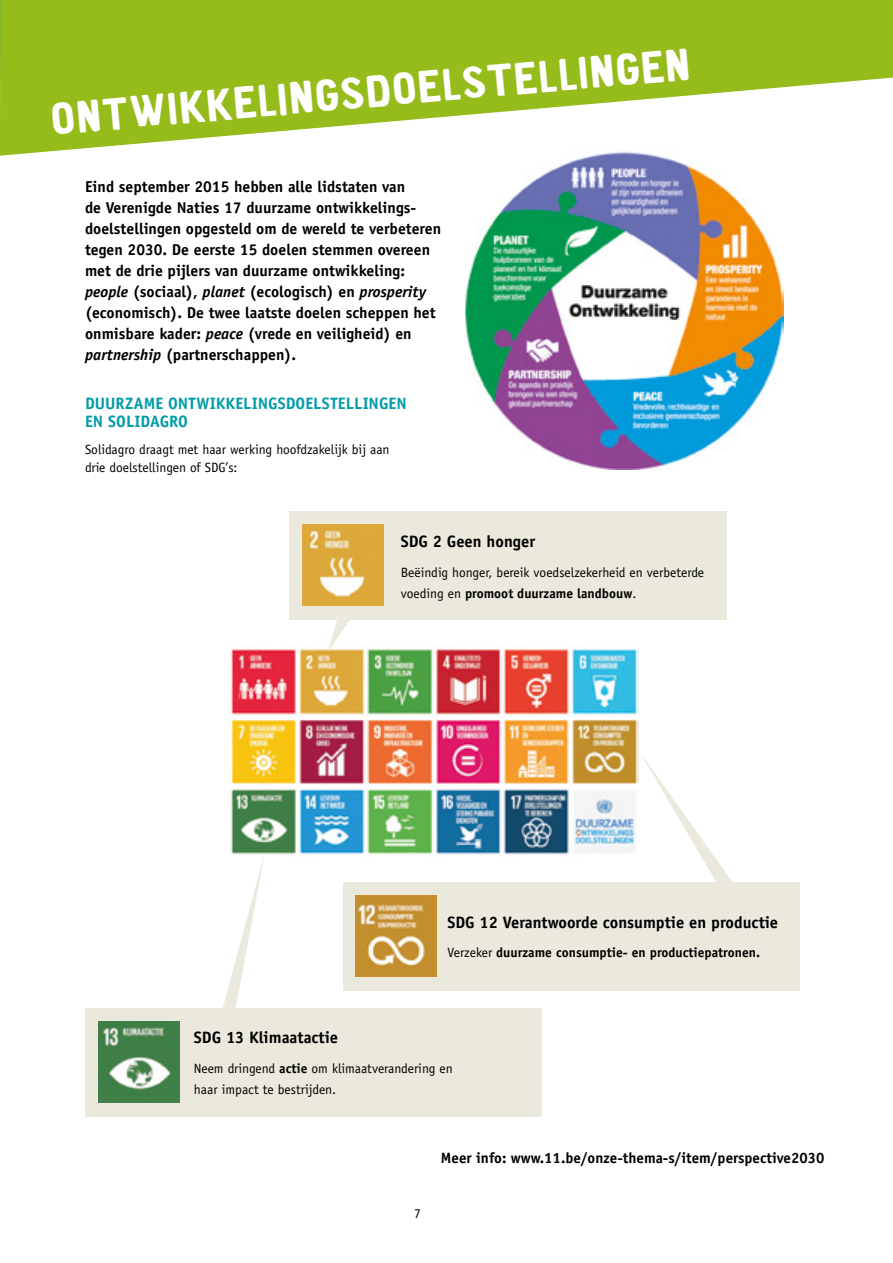
<style>
.page{position:relative;width:893px;height:1263px;background:#fff}
.page>*{position:absolute;margin:0;border:0;box-sizing:border-box;transform-origin:0 0}
.t1{font:45px "CA Aires";color:#fff}
.t2{font:700 16.5px "Officina Sans";color:#000}
.t3{font:700 16.5px/18px "Officina Sans";color:#009ca7}
.t4{font:700 15.75px/21px "Officina Sans";color:#000}
.t5{font:700 15px "Officina Sans";color:#000}
.t6{font:13.5px/21px "Officina Sans";color:#000}
.t7{font:700 13.5px "Officina Sans";color:#000}
.s1{font-style:italic}
.s2{font-weight:700}
.s3{font-weight:400}
</style>
<div class="page">
<svg style="left:0;top:0;width:893px;height:156px;fill:#96bc1c"></svg>
<img style="left:464px;top:151px;width:319px;height:319px">
<img style="left:230px;top:649px;width:409px;height:206px">
<div style="left:343px;top:882px;width:456px;height:108px;background:#ebe9de"></div>
<img style="left:356px;top:896px;width:80px;height:80px">
<div style="left:86px;top:1008px;width:456px;height:108px;background:#ebe9de"></div>
<img style="left:98px;top:1022px;width:81px;height:81px">
<div style="left:289px;top:511px;width:438px;height:108px;background:#ebe9de"></div>
<img style="left:303px;top:525px;width:81px;height:80px">
<svg style="left:328px;top:619px;width:25px;height:32px"></svg>
<svg style="left:223px;top:850px;width:42px;height:158px"></svg>
<svg style="left:640px;top:753px;width:92px;height:129px"></svg>
<h1 class="t1" style="left:51px;top:96px;width:646px;rotate:-5deg">ONTWIKKELINGSDOELSTELLINGEN</h1>
<p class="t4" style="left:85px;top:176px;width:358px">Eind september 2015 hebben alle lidstaten van<br>de Verenigde Naties 17 duurzame ontwikkelings&shy;doelstellingen opgesteld om de wereld te verbeteren tegen 2030. De eerste 15 doelen stemmen overeen met de drie pijlers van duurzame ontwikkeling: <span class="s1">people</span> (sociaal), <span class="s1">planet</span> (ecologisch) en <span class="s1">prosperity </span>(economisch). De twee laatste doelen scheppen het onmisbare kader: <span class="s1">peace</span> (vrede en veiligheid) en <span class="s1">partnership</span> (partnerschappen).</p>
<p class="t3" style="left:85px;top:394px;width:323px">DUURZAME ONTWIKKELINGSDOELSTELLINGEN<br>EN SOLIDAGRO</p>
<p class="t6" style="left:85px;top:440px;width:306px;line-height:18px">Solidagro draagt met haar werking hoofdzakelijk bij aan drie doelstellingen of SDG’s:</p>
<p class="t2" style="left:401px;top:531px;width:136px">SDG 2 Geen honger</p>
<p class="t6" style="left:401px;top:561px;width:305px">Beëindig honger, bereik voedselzekerheid en verbeterde voeding en <span class="s2">promoot duurzame landbouw</span>.</p>
<p class="t2" style="left:447px;top:912px;width:332px">SDG 12 Verantwoorde consumptie en productie</p>
<p class="t7" style="left:447px;top:944px;width:314px"><span class="s3">Verzeker</span> duurzame consumptie- en productiepatronen.</p>
<p class="t2" style="left:194px;top:1027px;width:146px">SDG 13 Klimaatactie</p>
<p class="t6" style="left:194px;top:1058px;width:260px">Neem dringend <span class="s2">actie</span> om klimaatverandering en haar impact te bestrijden.</p>
<p class="t6" style="left:414px;top:1203px;width:8px">7</p>
<p class="t5" style="left:441px;top:1149px;width:385px">Meer info: www.11.be/onze-thema-s/item/perspective2030</p>
</div>
